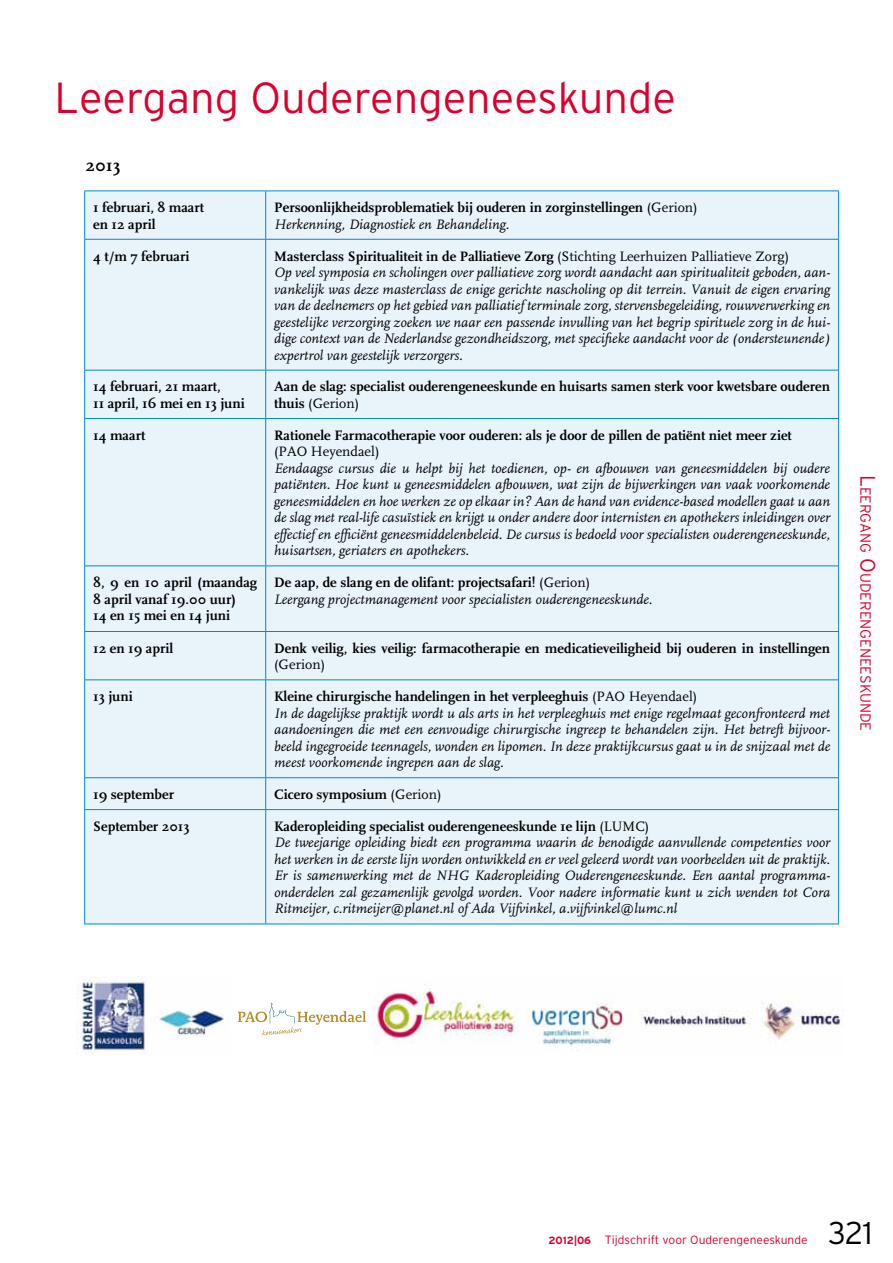
<style>
.page{position:relative;width:893px;height:1263px;background:#fff}
.page>*{position:absolute;margin:0;border:0;box-sizing:border-box;transform-origin:0 0}
.t1{font:300 43.5px "Interstate";color:#dc002e}
.t2{font:300 31.5px "Interstate";color:#000}
.t3{font:700 18px "FF Scala";color:#000}
.t4{font:300 14.7px "Interstate";color:#dc002e}
.t5{font:italic 14.25px/16.5px "FF Scala";color:#000}
.t6{font:700 14.25px/16.5px "FF Scala";color:#000}
.t7{font:14.25px "FF Scala";color:#000}
.t8{font:300 12px "Interstate";color:#dc002e}
.s1{font-weight:400}
.s2{font-weight:400;font-style:italic}
.s3{font-weight:700;font-style:normal}
.s4{font-style:normal}
.s5{font-size:21px}
.s6{font-weight:700;font-size:10.5px}
</style>
<div class="page">
<div style="left:85px;top:192px;width:753px;height:731px;background:#e9f3fa"></div>
<hr style="left:84px;top:191px;width:182px;height:1px;background:#008ac9">
<hr style="left:84px;top:191px;width:1px;height:48px;background:#008ac9">
<hr style="left:266px;top:191px;width:573px;height:1px;background:#008ac9">
<hr style="left:265px;top:191px;width:1px;height:48px;background:#008ac9">
<hr style="left:838px;top:191px;width:1px;height:48px;background:#008ac9">
<hr style="left:84px;top:239px;width:182px;height:1px;background:#008ac9">
<hr style="left:84px;top:240px;width:1px;height:130px;background:#008ac9">
<hr style="left:266px;top:239px;width:573px;height:1px;background:#008ac9">
<hr style="left:265px;top:240px;width:1px;height:130px;background:#008ac9">
<hr style="left:838px;top:240px;width:1px;height:130px;background:#008ac9">
<hr style="left:84px;top:370px;width:182px;height:1px;background:#008ac9">
<hr style="left:84px;top:370px;width:1px;height:48px;background:#008ac9">
<hr style="left:266px;top:370px;width:573px;height:1px;background:#008ac9">
<hr style="left:265px;top:370px;width:1px;height:48px;background:#008ac9">
<hr style="left:838px;top:370px;width:1px;height:48px;background:#008ac9">
<hr style="left:84px;top:418px;width:182px;height:1px;background:#008ac9">
<hr style="left:84px;top:419px;width:1px;height:146px;background:#008ac9">
<hr style="left:266px;top:418px;width:573px;height:1px;background:#008ac9">
<hr style="left:265px;top:419px;width:1px;height:146px;background:#008ac9">
<hr style="left:838px;top:419px;width:1px;height:146px;background:#008ac9">
<hr style="left:84px;top:565px;width:182px;height:1px;background:#008ac9">
<hr style="left:84px;top:566px;width:1px;height:65px;background:#008ac9">
<hr style="left:266px;top:565px;width:573px;height:1px;background:#008ac9">
<hr style="left:265px;top:566px;width:1px;height:65px;background:#008ac9">
<hr style="left:838px;top:566px;width:1px;height:65px;background:#008ac9">
<hr style="left:84px;top:631px;width:182px;height:1px;background:#008ac9">
<hr style="left:84px;top:632px;width:1px;height:47px;background:#008ac9">
<hr style="left:266px;top:631px;width:573px;height:1px;background:#008ac9">
<hr style="left:265px;top:632px;width:1px;height:47px;background:#008ac9">
<hr style="left:838px;top:632px;width:1px;height:47px;background:#008ac9">
<hr style="left:84px;top:679px;width:182px;height:1px;background:#008ac9">
<hr style="left:84px;top:680px;width:1px;height:97px;background:#008ac9">
<hr style="left:266px;top:679px;width:573px;height:1px;background:#008ac9">
<hr style="left:265px;top:680px;width:1px;height:97px;background:#008ac9">
<hr style="left:838px;top:680px;width:1px;height:97px;background:#008ac9">
<hr style="left:84px;top:777px;width:182px;height:1px;background:#008ac9">
<hr style="left:84px;top:778px;width:1px;height:31px;background:#008ac9">
<hr style="left:266px;top:777px;width:573px;height:1px;background:#008ac9">
<hr style="left:265px;top:778px;width:1px;height:31px;background:#008ac9">
<hr style="left:838px;top:778px;width:1px;height:31px;background:#008ac9">
<hr style="left:84px;top:809px;width:182px;height:1px;background:#008ac9">
<hr style="left:84px;top:810px;width:1px;height:113px;background:#008ac9">
<hr style="left:266px;top:809px;width:573px;height:1px;background:#008ac9">
<hr style="left:265px;top:810px;width:1px;height:113px;background:#008ac9">
<hr style="left:838px;top:810px;width:1px;height:113px;background:#008ac9">
<hr style="left:84px;top:923px;width:182px;height:1px;background:#008ac9">
<hr style="left:266px;top:923px;width:573px;height:1px;background:#008ac9">
<img style="left:373px;top:984px;width:468px;height:62px">
<img style="left:77px;top:976px;width:147px;height:78px">
<svg style="left:238px;top:1002px;width:128px;height:33px"></svg>
<h1 class="t1" style="left:55px;top:73px;width:623px">Leergang Ouderengeneeskunde</h1>
<p class="t3" style="left:86px;top:155px;width:37px">2013</p>
<p class="t6" style="left:93px;top:199px;width:112px">1 februari, 8 maart en 12 april</p>
<p class="t6" style="left:274px;top:199px;width:425px">Persoonlijkheidsproblematiek bij ouderen in zorginstellingen <span class="s1">(Gerion)<br></span><span class="s2">Herkenning, Diagnostiek en Behandeling.</span></p>
<p class="t6" style="left:93px;top:248px;width:98px">4 t/m 7 februari</p>
<p class="t5" style="left:274px;top:248px;width:557px"><span class="s3">Masterclass Spiritualiteit in de Palliatieve Zorg</span> <span class="s4">(Stichting Leerhuizen Palliatieve Zorg)<br></span>Op veel symposia en scholingen over palliatieve zorg wordt aandacht aan spiritualiteit geboden, aan&shy;vankelijk was deze masterclass de enige gerichte nascholing op dit terrein. Vanuit de eigen ervaring van de deelnemers op het gebied van palliatief terminale zorg, stervensbegeleiding, rouwverwerking en geestelijke verzorging zoeken we naar een passende invulling van het begrip spirituele zorg in de hui&shy;dige context van de Nederlandse gezondheidszorg, met specifieke aandacht voor de (ondersteunende) expertrol van geestelijk verzorgers.</p>
<p class="t6" style="left:93px;top:379px;width:153px">14 februari, 21 maart,<br>11 april, 16 mei en 13 juni</p>
<p class="t6" style="left:274px;top:379px;width:557px">Aan de slag: specialist ouderengeneeskunde en huisarts samen sterk voor kwetsbare ouderen thuis <span class="s1">(Gerion)</span></p>
<p class="t6" style="left:93px;top:427px;width:54px">14 maart</p>
<p class="t6" style="left:274px;top:427px;width:519px">Rationele Farmacotherapie voor ouderen: als je door de pillen de patiënt niet meer ziet</p>
<p class="t7" style="left:274px;top:444px;width:107px">(PAO Heyendael)</p>
<p class="t5" style="left:274px;top:460px;width:557px;text-align:justify">Eendaagse cursus die u helpt bij het toedienen, op- en afbouwen van geneesmiddelen bij oudere patiënten. Hoe kunt u geneesmiddelen afbouwen, wat zijn de bijwerkingen van vaak voorkomende geneesmiddelen en hoe werken ze op elkaar in? Aan de hand van evidence-based modellen gaat u aan de slag met real-life casuïstiek en krijgt u onder andere door internisten en apothekers inleidingen over effectief en efficiënt geneesmiddelenbeleid. De cursus is bedoeld voor specialisten ouderengeneeskunde, huisartsen, geriaters en apothekers.</p>
<p class="t6" style="left:93px;top:574px;width:166px">8, 9 en 10 april (maandag<br>8 april vanaf 19.00 uur)<br>14 en 15 mei en 14 juni</p>
<p class="t5" style="left:274px;top:575px;width:380px"><span class="s3">De aap, de slang en de olifant: projectsafari!</span> <span class="s4">(Gerion)<br></span>Leergang projectmanagement voor specialisten ouderengeneeskunde.</p>
<p class="t6" style="left:93px;top:640px;width:82px">12 en 19 april</p>
<p class="t6" style="left:274px;top:640px;width:557px">Denk veilig, kies veilig: farmacotherapie en medicatieveiligheid bij ouderen in instellingen</p>
<p class="t7" style="left:274px;top:657px;width:52px">(Gerion)</p>
<p class="t6" style="left:93px;top:688px;width:41px">13 juni</p>
<p class="t5" style="left:274px;top:689px;width:557px"><span class="s3">Kleine chirurgische handelingen in het verpleeghuis</span> <span class="s4">(PAO Heyendael)<br></span>In de dagelijkse praktijk wordt u als arts in het verpleeghuis met enige regelmaat geconfronteerd met aandoeningen die met een eenvoudige chirurgische ingreep te behandelen zijn. Het betreft bijvoor&shy;beeld ingegroeide teennagels, wonden en lipomen. In deze praktijkcursus gaat u in de snijzaal met de meest voorkomende ingrepen aan de slag.</p>
<p class="t6" style="left:93px;top:786px;width:82px">19 september</p>
<p class="t6" style="left:274px;top:786px;width:169px">Cicero symposium <span class="s1">(Gerion)</span></p>
<p class="t6" style="left:93px;top:818px;width:98px">September 2013</p>
<p class="t5" style="left:274px;top:818px;width:557px"><span class="s3">Kaderopleiding specialist ouderengeneeskunde 1e lijn</span> <span class="s4">(LUMC)<br></span>De tweejarige opleiding biedt een programma waarin de benodigde aanvullende competenties voor het werken in de eerste lijn worden ontwikkeld en er veel geleerd wordt van voorbeelden uit de praktijk.<br>Er is samenwerking met de NHG Kaderopleiding Ouderengeneeskunde. Een aantal programma&shy;onderdelen zal gezamenlijk gevolgd worden. Voor nadere informatie kunt u zich wenden tot Cora Ritmeijer, c.ritmeijer@planet.nl of Ada Vijfvinkel, a.vijfvinkel@lumc.nl</p>
<p class="t4" style="left:874px;top:474px;width:258px;rotate:90deg"><span class="s5">L</span>EERGANG <span class="s5">O</span>UDERENGENEESKUNDE</p>
<p class="t8" style="left:549px;top:1233px;width:260px"><span class="s6">2012|06</span> Tijdschrift voor Ouderengeneeskunde</p>
<h2 class="t2" style="left:828px;top:1215px;width:46px">321</h2>
</div>
